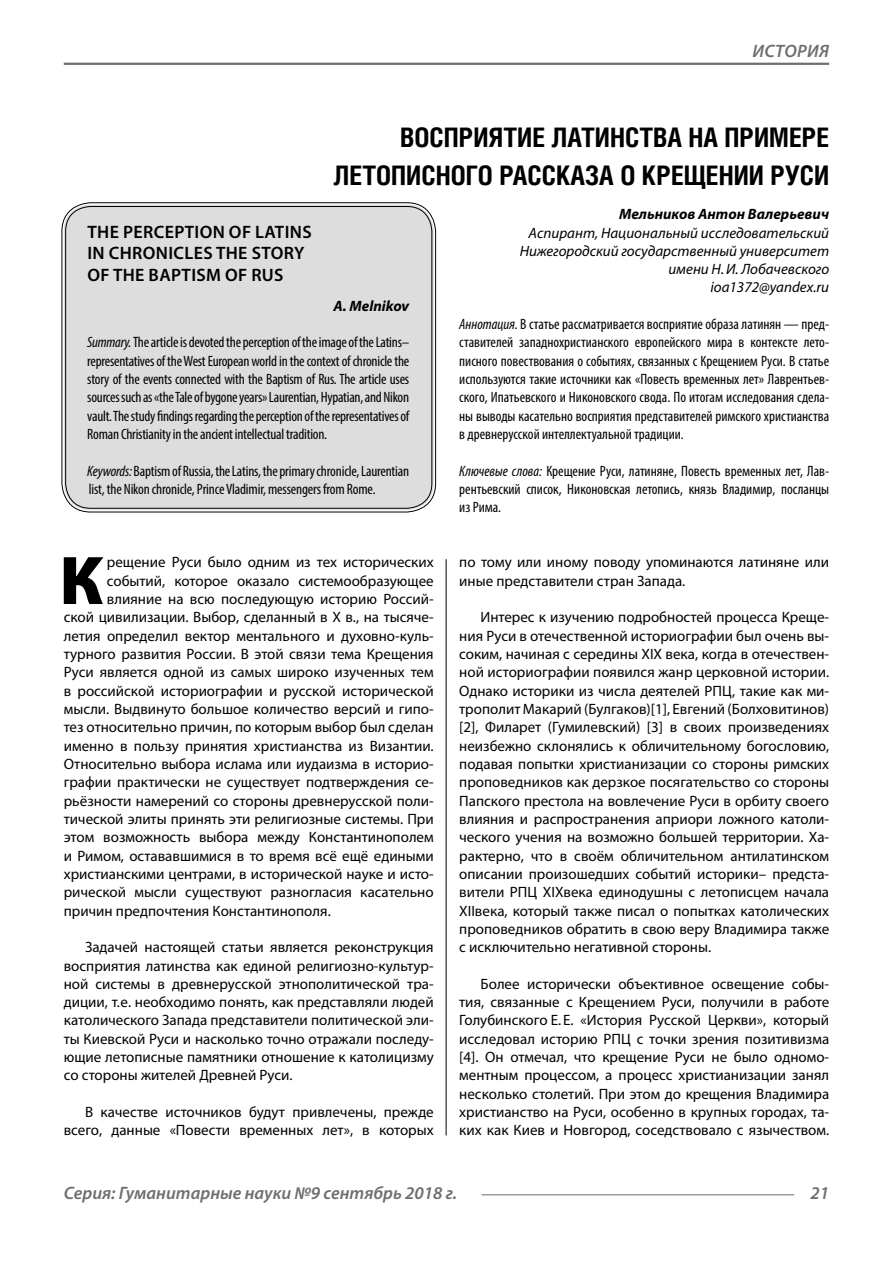
<style>
.page{position:relative;width:893px;height:1263px;background:#fff}
.page>*{position:absolute;margin:0;border:0;box-sizing:border-box;transform-origin:0 0}
.Bukvica{font:900 69.3px "Myriad Pro";color:#000}
.Header{font:700 27px/37.5px "Helios Cond";color:#000;text-align:right}
.Header-eng{font:600 18px/21.6px "Myriad Pro";letter-spacing:.02em;color:#000}
.t1{font:italic 600 18px "Myriad Pro";color:#6e6e6e}
.Normal{font:15px/18.3px "Myriad Pro";color:#000;text-align:justify}
.Bukvica-2{font:15px "Myriad Pro";color:#000}
.Annotation-rus{font:condensed 15px/18.3px "Myriad Pro";color:#000;text-align:justify}
.Annotation-eng{font:condensed 15px/18.3px "Myriad Pro";letter-spacing:-.01em;color:#000;text-align:justify}
.Author-doc{font:italic 15px/18.3px "Myriad Pro";color:#000;text-align:right}
.Author{font:italic 700 15px "Myriad Pro";color:#000}
.Author-email{font:italic 15px "Myriad Pro";color:#000}
.Author-eng{font:italic 700 15px "Myriad Pro";color:#000}
.s1{font-style:italic}
</style>
<div class="page">
<hr style="left:64px;top:63px;width:765px;height:2px;background:#6e6e6e">
<hr style="left:482px;top:1194px;width:312px;height:1px;background:#6e6e6e">
<div style="left:64px;top:205px;width:370px;height:305px;background:#ddd;border-radius:27px"></div>
<div style="left:62px;top:202px;width:374px;height:310px;border:1px solid #000;border-radius:29px"></div>
<div style="left:65px;top:206px;width:367px;height:303px;border:1px solid #000;border-radius:25px"></div>
<hr style="left:446px;top:559px;width:1px;height:576px;background:#000">
<p class="t1" style="left:752px;top:39px;width:77px">История</p>
<p class="Header" style="left:334px;top:118px;width:497px">ВОСПРИЯТИЕ ЛАТИНСТВА НА ПРИМЕРЕ<br>ЛЕТОПИСНОГО РАССКАЗА О КРЕЩЕНИИ РУСИ</p>
<p class="Author" style="left:619px;top:204px;width:212px">Мельников Антон Валерьевич</p>
<p class="Author-doc" style="left:520px;top:223px;width:311px">Аспирант, Национальный исследовательский<br>Нижегородский государственный университет имени Н.И. Лобачевского</p>
<p class="Author-email" style="left:710px;top:278px;width:120px">ioa1372@yandex.ru</p>
<p class="Annotation-rus" style="left:459px;top:315px;width:371px"><span class="s1">Аннотация.</span> В статье рассматривается восприятие образа латинян — пред&shy;ставителей западнохристианского европейского мира в контексте лето&shy;писного повествования о событиях, связанных с Крещением Руси. В статье используются такие источники как «Повесть временных лет» Лаврентьев&shy;ского, Ипатьевского и Никоновского свода. По итогам исследования сдела&shy;ны выводы касательно восприятия представителей римского христианства в древнерусской интеллектуальной традиции.</p>
<p class="Annotation-rus" style="left:459px;top:461px;width:371px"><span class="s1">Ключевые слова:</span> Крещение Руси, латиняне, Повесть временных лет, Лав&shy;рентьевский список, Никоновская летопись, князь Владимир, посланцы из Рима.</p>
<p class="Header-eng" style="left:87px;top:220px;width:226px">THE PERCEPTION OF LATINS<br>IN CHRONICLES THE STORY<br>OF THE BAPTISM OF RUS</p>
<p class="Author-eng" style="left:334px;top:296px;width:77px">A. Melnikov</p>
<p class="Annotation-eng" style="left:87px;top:333px;width:323px"><span class="s1">Summary.</span> The article is devoted the perception of the image of the Latins– representatives of the West European world in the context of chronicle the story of the events connected with the Baptism of Rus. The article uses sources such as «the Tale of bygone years» Laurentian, Hypatian, and Nikon vault. The study findings regarding the perception of the representatives of Roman Christianity in the ancient intellectual tradition.</p>
<p class="Annotation-eng" style="left:87px;top:461px;width:323px"><span class="s1">Keywords:</span> Baptism of Russia, the Latins, the primary chronicle, Laurentian list, the Nikon chronicle, Prince Vladimir, messengers from Rome.</p>
<p class="Bukvica" style="left:59px;top:534px;width:45px">К</p>
<p class="Bukvica-2" style="left:107px;top:553px;width:328px">рещение Руси было одним из тех исторических</p>
<p class="Bukvica-2" style="left:107px;top:571px;width:328px">событий, которое оказало системообразующее</p>
<p class="Bukvica-2" style="left:107px;top:590px;width:328px">влияние на всю последующую историю Россий-</p>
<p class="Bukvica-2" style="left:64px;top:608px;width:371px">ской цивилизации. Выбор, сделанный в X в., на тысяче-</p>
<p class="Bukvica-2" style="left:64px;top:626px;width:371px">летия определил вектор ментального и духовно-куль-</p>
<p class="Bukvica-2" style="left:64px;top:645px;width:371px">турного развития России. В этой связи тема Крещения</p>
<p class="Bukvica-2" style="left:64px;top:663px;width:371px">Руси является одной из самых широко изученных тем</p>
<p class="Bukvica-2" style="left:64px;top:681px;width:371px">в российской историографии и русской исторической</p>
<p class="Bukvica-2" style="left:64px;top:700px;width:371px">мысли. Выдвинуто большое количество версий и гипо-</p>
<p class="Bukvica-2" style="left:64px;top:718px;width:371px">тез относительно причин, по которым выбор был сделан</p>
<p class="Bukvica-2" style="left:64px;top:736px;width:371px">именно в пользу принятия христианства из Византии.</p>
<p class="Bukvica-2" style="left:64px;top:755px;width:371px">Относительно выбора ислама или иудаизма в историо-</p>
<p class="Bukvica-2" style="left:64px;top:773px;width:371px">графии практически не существует подтверждения се-</p>
<p class="Bukvica-2" style="left:64px;top:791px;width:371px">рьёзности намерений со стороны древнерусской поли-</p>
<p class="Bukvica-2" style="left:64px;top:810px;width:371px">тической элиты принять эти религиозные системы. При</p>
<p class="Bukvica-2" style="left:64px;top:828px;width:371px">этом возможность выбора между Константинополем</p>
<p class="Bukvica-2" style="left:64px;top:846px;width:371px">и Римом, остававшимися в то время всё ещё едиными</p>
<p class="Bukvica-2" style="left:64px;top:864px;width:371px">христианскими центрами, в исторической науке и исто-</p>
<p class="Bukvica-2" style="left:64px;top:883px;width:371px">рической мысли существуют разногласия касательно</p>
<p class="Bukvica-2" style="left:64px;top:901px;width:269px">причин предпочтения Константинополя.</p>
<p class="Normal" style="left:64px;top:938px;width:371px;text-indent:21px">Задачей настоящей статьи является реконструкция восприятия латинства как единой религиозно-культур&shy;ной системы в древнерусской этнополитической тра&shy;диции, т.е. необходимо понять, как представляли людей католического Запада представители политической эли&shy;ты Киевской Руси и насколько точно отражали последу&shy;ющие летописные памятники отношение к католицизму со стороны жителей Древней Руси.</p>
<p class="Normal" style="left:64px;top:1103px;width:371px;text-align:right">В качестве источников будут привлечены, прежде всего, данные «Повести временных лет», в которых</p>
<p class="Normal" style="left:459px;top:553px;width:371px">по тому или иному поводу упоминаются латиняне или иные представители стран Запада.</p>
<p class="Normal" style="left:459px;top:608px;width:371px;text-indent:21px">Интерес к изучению подробностей процесса Креще&shy;ния Руси в отечественной историографии был очень вы&shy;соким, начиная с середины XIX века, когда в отечествен&shy;ной историографии появился жанр церковной истории.<br>Однако историки из числа деятелей РПЦ, такие как ми&shy;трополит Макарий (Булгаков)[1], Евгений (Болховитинов) [2], Филарет (Гумилевский) [3] в своих произведениях неизбежно склонялись к обличительному богословию, подавая попытки христианизации со стороны римских проповедников как дерзкое посягательство со стороны Папского престола на вовлечение Руси в орбиту своего влияния и распространения априори ложного католи&shy;ческого учения на возможно большей территории. Ха&shy;рактерно, что в своём обличительном антилатинском описании произошедших событий историки– предста&shy;вители РПЦ XIXвека единодушны с летописцем начала XIIвека, который также писал о попытках католических проповедников обратить в свою веру Владимира также с исключительно негативной стороны.</p>
<p class="Normal" style="left:459px;top:974px;width:371px;text-indent:21px">Более исторически объективное освещение собы&shy;тия, связанные с Крещением Руси, получили в работе Голубинского Е. Е. «История Русской Церкви», который исследовал историю РПЦ с точки зрения позитивизма [4]. Он отмечал, что крещение Руси не было одномо&shy;ментным процессом, а процесс христианизации занял несколько столетий. При этом до крещения Владимира христианство на Руси, особенно в крупных городах, та&shy;ких как Киев и Новгород, соседствовало с язычеством.</p>
<p class="t1" style="left:64px;top:1182px;width:395px">Серия: Гуманитарные науки №9 сентябрь 2018 г.</p>
<p class="t1" style="left:810px;top:1182px;width:20px">21</p>
</div>
